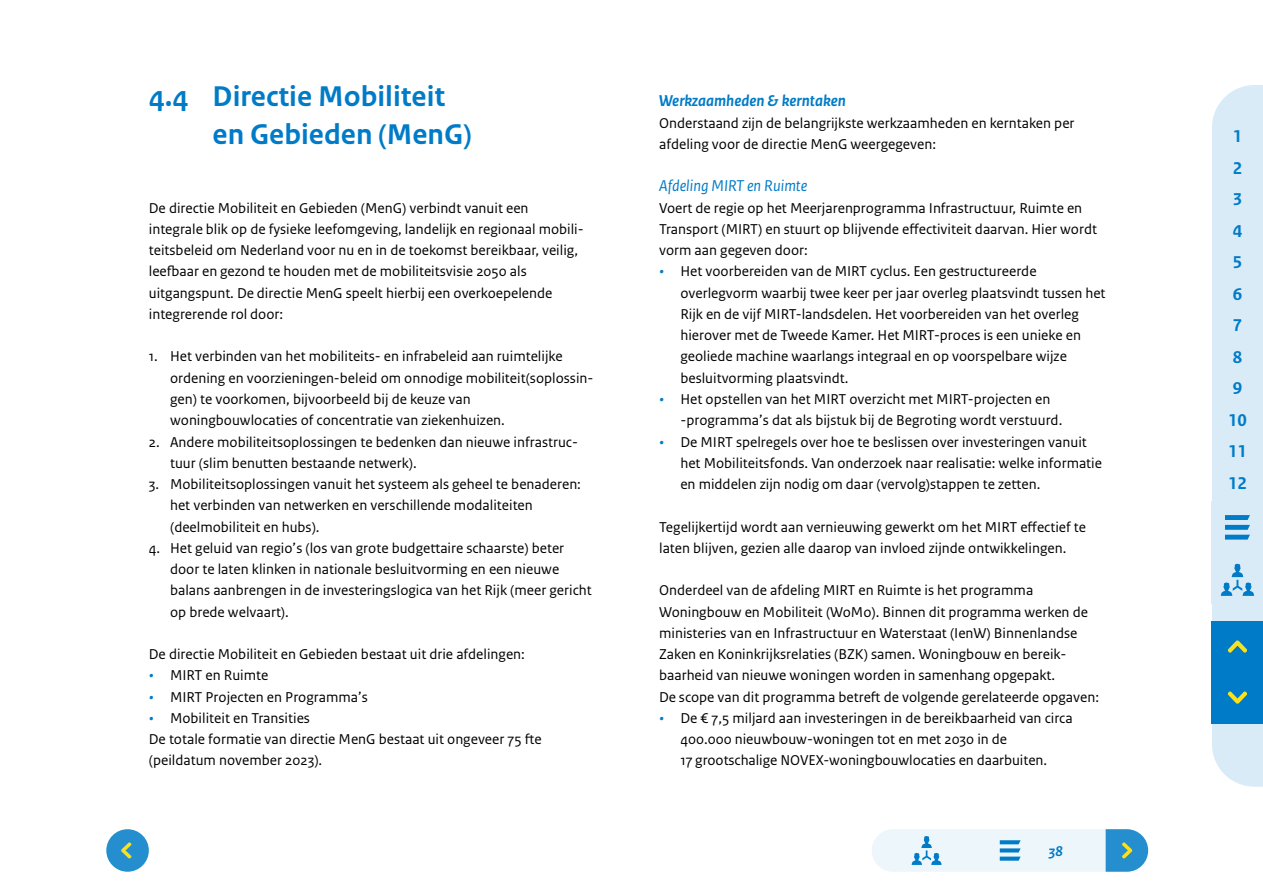
<style>
.page{position:relative;width:1263px;height:893px;background:#fff}
.page>*{position:absolute;margin:0;border:0;box-sizing:border-box;transform-origin:0 0}
.H3_paragraaf{font:700 30px/37.2px "Rijksoverheid Sans Text";color:#007bc7}
.t1{font:700 18px/31.5px "Rijksoverheid Sans Text";color:#007bc7}
.t2{font:italic 700 16.5px "Rijksoverheid Sans Text";color:#007bc7}
.H6_onderkopje{font:italic 16.5px "Rijksoverheid Sans Text";color:#007bc7}
.p_opsomming_kopie{font:15px/21.3px "Rijksoverheid Sans Text";color:#000}
.t3{font:italic 700 15px "Rijksoverheid Sans Text";color:#007bc7}
.s1{font-weight:700;font-style:italic;color:#007bc7}
</style>
<div class="page">
<svg style="left:1212px;top:85px;width:51px;height:702px;background:#b7d9ee"></svg>
<div style="left:872px;top:829px;width:276px;height:43px;background:#edf6fb;border-radius:21px"></div>
<svg style="left:1000px;top:840px;width:20px;height:21px"></svg>
<svg style="left:1106px;top:829px;width:42px;height:43px;background:#459ecd"></svg>
<div style="left:106px;top:829px;width:43px;height:43px;background:#248ecf;border-radius:50%"></div>
<svg style="left:121px;top:842px;width:11px;height:17px"></svg>
<svg style="left:912px;top:836px;width:29px;height:29px"></svg>
<p class="H3_paragraaf" style="left:213px;top:79px;width:260px;text-indent:-64px">4.4 Directie Mobiliteit en Gebieden (MenG)</p>
<p class="p_opsomming_kopie" style="left:149px;top:197px;width:436px">De directie Mobiliteit en Gebieden (MenG) verbindt vanuit een integrale blik op de fysieke leefomgeving, landelijk en regionaal mobili&shy;teitsbeleid om Nederland voor nu en in de toekomst bereikbaar, veilig, leefbaar en gezond te houden met de mobiliteitsvisie 2050 als uitgangspunt. De directie MenG speelt hierbij een overkoepelende integrerende rol door:</p>
<p class="p_opsomming_kopie" style="left:170px;top:346px;width:425px;text-indent:-21px">1. Het verbinden van het mobiliteits- en infrabeleid aan ruimtelijke ordening en voorzieningen-beleid om onnodige mobiliteit(soplossin&shy;gen) te voorkomen, bijvoorbeeld bij de keuze van woningbouwlocaties of concentratie van ziekenhuizen.</p>
<p class="p_opsomming_kopie" style="left:170px;top:431px;width:409px;text-indent:-21px">2. Andere mobiliteitsoplossingen te bedenken dan nieuwe infrastruc&shy;tuur (slim benutten bestaande netwerk).</p>
<p class="p_opsomming_kopie" style="left:170px;top:474px;width:412px;text-indent:-21px">3. Mobiliteitsoplossingen vanuit het systeem als geheel te benaderen: het verbinden van netwerken en verschillende modaliteiten (deelmobiliteit en hubs).</p>
<p class="p_opsomming_kopie" style="left:170px;top:537px;width:423px;text-indent:-21px">4. Het geluid van regio’s (los van grote budgettaire schaarste) beter door te laten klinken in nationale besluitvorming en een nieuwe balans aanbrengen in de investeringslogica van het Rijk (meer gericht op brede welvaart).</p>
<p class="p_opsomming_kopie" style="left:149px;top:644px;width:378px">De directie Mobiliteit en Gebieden bestaat uit drie afdelingen:</p>
<p class="p_opsomming_kopie" style="left:149px;top:665px;width:121px"><span class="s1">•</span> MIRT en Ruimte</p>
<p class="p_opsomming_kopie" style="left:149px;top:686px;width:221px"><span class="s1">•</span> MIRT Projecten en Programma’s</p>
<p class="p_opsomming_kopie" style="left:149px;top:708px;width:163px"><span class="s1">•</span> Mobiliteit en Transities</p>
<p class="p_opsomming_kopie" style="left:149px;top:729px;width:394px">De totale formatie van directie MenG bestaat uit ongeveer 75 fte (peildatum november 2023).</p>
<p class="t2" style="left:659px;top:92px;width:188px">Werkzaamheden &amp; kerntaken</p>
<p class="p_opsomming_kopie" style="left:659px;top:112px;width:417px">Onderstaand zijn de belangrijkste werkzaamheden en kerntaken per afdeling voor de directie MenG weergegeven:</p>
<p class="H6_onderkopje" style="left:659px;top:177px;width:150px">Afdeling MIRT en Ruimte</p>
<p class="p_opsomming_kopie" style="left:659px;top:197px;width:439px">Voert de regie op het Meerjarenprogramma Infrastructuur, Ruimte en<br>Transport (MIRT) en stuurt op blijvende effectiviteit daarvan. Hier wordt vorm aan gegeven door:</p>
<p class="p_opsomming_kopie" style="left:680px;top:261px;width:427px;text-indent:-21px"><span class="s1">•</span> Het voorbereiden van de MIRT cyclus. Een gestructureerde overlegvorm waarbij twee keer per jaar overleg plaatsvindt tussen het Rijk en de vijf MIRT-landsdelen. Het voorbereiden van het overleg hierover met de Tweede Kamer. Het MIRT-proces is een unieke en geoliede machine waarlangs integraal en op voorspelbare wijze besluitvorming plaatsvindt.</p>
<p class="p_opsomming_kopie" style="left:680px;top:389px;width:383px;text-indent:-21px"><span class="s1">•</span> Het opstellen van het MIRT overzicht met MIRT-projecten en -programma’s dat als bijstuk bij de Begroting wordt verstuurd.</p>
<p class="p_opsomming_kopie" style="left:680px;top:431px;width:423px;text-indent:-21px"><span class="s1">•</span> De MIRT spelregels over hoe te beslissen over investeringen vanuit het Mobiliteitsfonds. Van onderzoek naar realisatie: welke informatie en middelen zijn nodig om daar (vervolg)stappen te zetten.</p>
<p class="p_opsomming_kopie" style="left:659px;top:516px;width:428px">Tegelijkertijd wordt aan vernieuwing gewerkt om het MIRT effectief te laten blijven, gezien alle daarop van invloed zijnde ontwikkelingen.</p>
<p class="p_opsomming_kopie" style="left:659px;top:580px;width:441px">Onderdeel van de afdeling MIRT en Ruimte is het programma Woningbouw en Mobiliteit (WoMo). Binnen dit programma werken de ministeries van en Infrastructuur en Waterstaat (IenW) Binnenlandse Zaken en Koninkrijksrelaties (BZK) samen. Woningbouw en bereik&shy;baarheid van nieuwe woningen worden in samenhang opgepakt.<br>De scope van dit programma betreft de volgende gerelateerde opgaven:</p>
<p class="p_opsomming_kopie" style="left:680px;top:708px;width:394px;text-indent:-21px"><span class="s1">•</span> De € 7,5 miljard aan investeringen in de bereikbaarheid van circa<br>400.000 nieuwbouw-woningen tot en met 2030 in de<br>17 grootschalige NOVEX-woningbouwlocaties en daarbuiten.</p>
<p class="t3" style="left:1049px;top:842px;width:16px">38</p>
<p class="t1" style="left:1228px;top:121px;width:20px">1<br>2<br>3<br>4<br>5<br>6<br>7<br>8<br>9<br>10<br>11<br>12</p>
</div>
